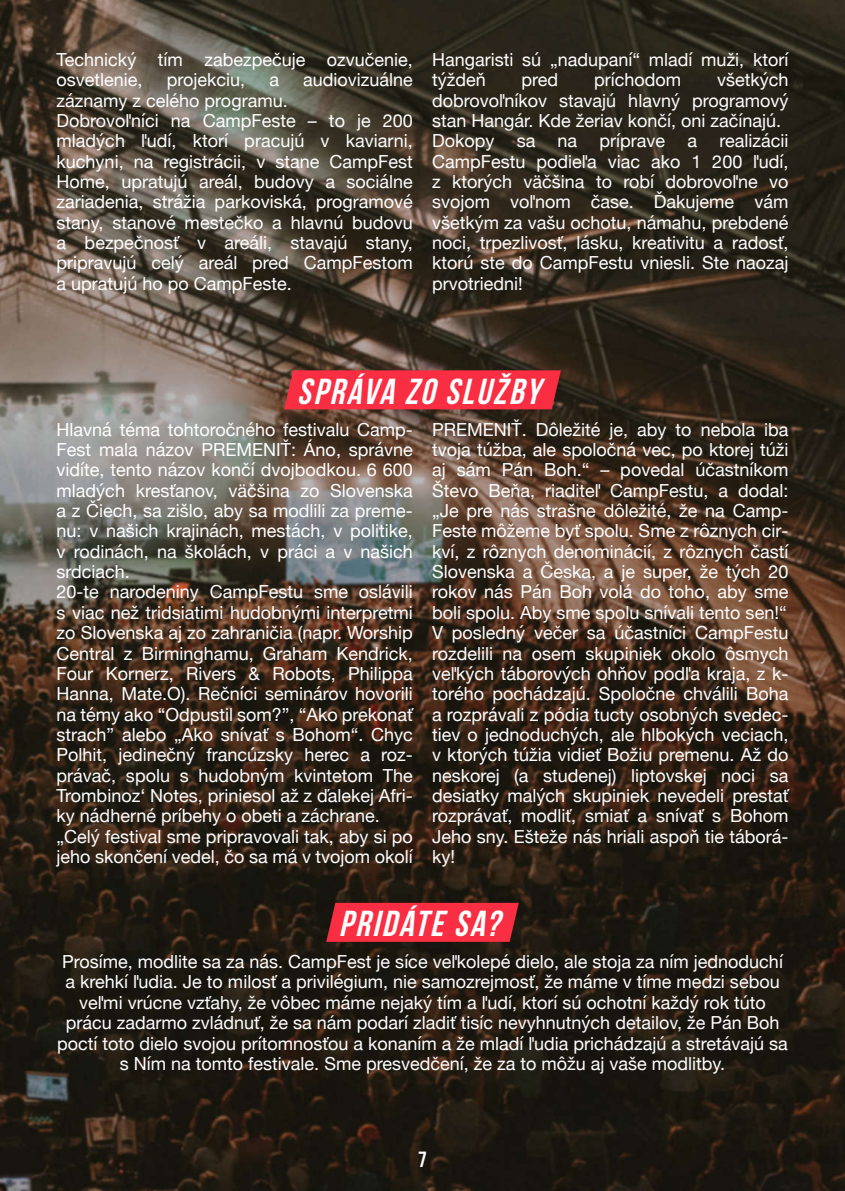
<style>
.page{position:relative;width:845px;height:1191px;background:#fff}
.page>*{position:absolute;margin:0;border:0;box-sizing:border-box;transform-origin:0 0}
.t1{font:italic 700 36.2px "Bebas Neue";color:#fff}
.t2{font:700 22px "Bebas Neue";color:#fff}
.t3{font:18px/20.4px "Helvetica Neue";color:#fff}
</style>
<div class="page">
<img style="left:0;top:0;width:845px;height:1191px">
<div style="left:284px;top:370px;width:277px;height:39px;background:#fa2e42"></div>
<svg style="left:326px;top:903px;width:193px;height:39px;background:#ee2c3f"></svg>
<p class="t3" style="left:57px;top:49px;width:358px">Technický tím zabezpečuje ozvučenie, osvetlenie,</p>
<p class="t3" style="left:167px;top:69px;width:80px">projekciu,</p>
<p class="t3" style="left:269px;top:69px;width:11px">a</p>
<p class="t3" style="left:303px;top:69px;width:111px">audiovizuálne</p>
<p class="t3" style="left:57px;top:90px;width:358px">záznamy z celého programu.<br>Dobrovoľníci na CampFeste – to je 200 mladých ľudí, ktorí pracujú v kaviarni, kuchyni, na registrácii, v stane CampFest Home, upratujú areál, budovy a sociálne zariadenia, strážia parkoviská, programové stany, stanové mestečko a hlavnú budovu a bezpečnosť v areáli, stavajú stany, pripravujú celý areál pred CampFestom a upratujú ho po CampFeste.</p>
<p class="t3" style="left:432px;top:49px;width:358px">Hangaristi sú „nadupaní“ mladí muži, ktorí týždeň</p>
<p class="t3" style="left:432px;top:69px;width:358px;text-indent:285px">všetkých dobrovoľníkov stavajú hlavný programový stan Hangár. Kde žeriav končí, oni začínajú.<br>Dokopy sa na príprave a realizácii CampFestu podieľa viac ako 1 200 ľudí, z ktorých väčšina to robí dobrovoľne vo svojom voľnom čase. Ďakujeme vám všetkým za vašu ochotu, námahu, prebdené noci, trpezlivosť, lásku, kreativitu a radosť, ktorú ste do CampFestu vniesli. Ste naozaj prvotriedni!</p>
<p class="t3" style="left:521px;top:69px;width:38px">pred</p>
<p class="t3" style="left:594px;top:69px;width:89px">príchodom</p>
<h1 class="t1" style="left:297px;top:377px;width:252px">SPRÁVA ZO SLUŽBY</h1>
<p class="t3" style="left:57px;top:419px;width:358px">Hlavná téma tohtoročného festivalu Camp‐ Fest mala názov PREMENIŤ: Áno, správne vidíte, tento názov končí dvojbodkou. 6 600 mladých kresťanov, väčšina zo Slovenska a z Čiech, sa zišlo, aby sa modlili za preme‐ nu: v našich krajinách, mestách, v politike, v rodinách, na školách, v práci a v našich srdciach.<br>20-te narodeniny CampFestu sme oslávili s viac než tridsiatimi hudobnými interpretmi zo Slovenska aj zo zahraničia (napr. Worship Central z Birminghamu, Graham Kendrick, Four Kornerz, Rivers &amp; Robots, Philippa Hanna, Mate.O). Rečníci seminárov hovorili na témy ako “Odpustil som?”, “Ako prekonať strach” alebo „Ako snívať s Bohom“. Chyc Polhit, jedinečný francúzsky herec a roz‐ právač, spolu s hudobným kvintetom The Trombinoz‘ Notes, priniesol až z ďalekej Afri‐ ky nádherné príbehy o obeti a záchrane. „Celý festival sme pripravovali tak, aby si po jeho skončení vedel, čo sa má v tvojom okolí</p>
<p class="t3" style="left:432px;top:419px;width:358px;text-align:justify">PREMENIŤ. Dôležité je, aby to nebola iba tvoja túžba, ale spoločná vec, po ktorej túži aj sám Pán Boh.“ – povedal účastníkom Števo Beňa, riaditeľ CampFestu, a dodal: „Je pre nás strašne dôležité, že na Camp‐ Feste môžeme byť spolu. Sme z rôznych cir‐ kví, z rôznych denominácií, z rôznych častí Slovenska a Česka, a je super, že tých 20 rokov nás Pán Boh volá do toho, aby sme boli spolu. Aby sme spolu snívali tento sen!“ V posledný večer sa účastníci CampFestu rozdelili na osem skupiniek okolo ôsmych veľkých táborových ohňov podľa kraja, z k‐ torého pochádzajú. Spoločne chválili Boha a rozprávali z pódia tucty osobných svedec‐ tiev o jednoduchých, ale hlbokých veciach, v ktorých túžia vidieť Božiu premenu. Až do neskorej (a studenej) liptovskej noci sa desiatky malých skupiniek nevedeli prestať rozprávať, modliť, smiať a snívať s Bohom Jeho sny. Ešteže nás hriali aspoň tie táborá‐ ky!</p>
<h1 class="t1" style="left:339px;top:909px;width:170px">PRIDÁTE SA?</h1>
<p class="t3" style="left:57px;top:951px;width:732px;text-align:center">Prosíme, modlite sa za nás. CampFest je síce veľkolepé dielo, ale stoja za ním jednoduchí a krehkí ľudia. Je to milosť a privilégium, nie samozrejmosť, že máme v tíme medzi sebou veľmi vrúcne vzťahy, že vôbec máme nejaký tím a ľudí, ktorí sú ochotní každý rok túto prácu zadarmo zvládnuť, že sa nám podarí zladiť tisíc nevyhnutných detailov, že Pán Boh poctí toto dielo svojou prítomnosťou a konaním a že mladí ľudia prichádzajú a stretávajú sa s Ním na tomto festivale. Sme presvedčení, že za to môžu aj vaše modlitby.</p>
<p class="t2" style="left:418px;top:1150px;width:10px">7</p>
</div>
